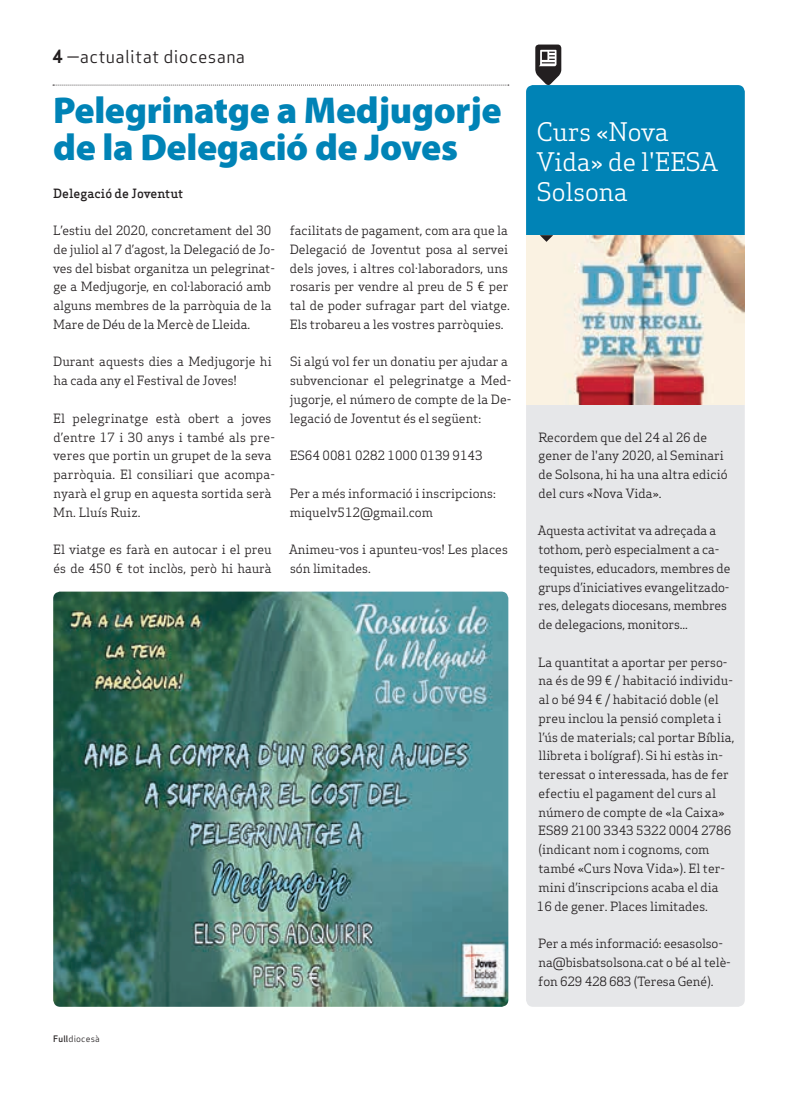
<style>
.page{position:relative;width:798px;height:1099px;background:#fff}
.page>*{position:absolute;margin:0;border:0;box-sizing:border-box;transform-origin:0 0}
.Titulars{font:900 37.5px/37.5px "Myriad Pro";letter-spacing:-.01em;color:#0083b6}
.Subtitol_Secció{font:25px/30px "Apex Serif";color:#fff}
.Capçalera{font:17.5px "Apex Sans Book T";letter-spacing:.02em;color:#231f20}
.Text_General{font:12.5px/18.8px "Apex Serif";color:#231f20}
.Autors{font:500 12.5px "Apex Serif";color:#231f20}
.Data_Peu{font:8.75px "Apex Sans Book T";letter-spacing:.02em;color:#231f20}
.s1{font-family:"Apex Sans Bold T"}
.s2{font-family:"Apex Sans Medium T"}
</style>
<div class="page">
<svg style="left:53px;top:85px;width:455px;height:1px"></svg>
<div style="left:526px;top:85px;width:218px;height:921px;background:#e6e7e9;border-radius:7px"></div>
<div style="left:526px;top:85px;width:218px;height:150px;background:#0083b6"></div>
<img style="left:526px;top:235px;width:218px;height:169px">
<svg style="left:539px;top:235px;width:14px;height:7px"></svg>
<svg style="left:535px;top:45px;width:26px;height:41px"></svg>
<img style="left:53px;top:591px;width:455px;height:415px">
<p class="Capçalera" style="left:52px;top:46px;width:194px"><span class="s1">4</span> —actualitat diocesana</p>
<p class="Titulars" style="left:53px;top:90px;width:450px">Pelegrinatge a Medjugorje de la Delegació de Joves</p>
<p class="Autors" style="left:53px;top:185px;width:132px">Delegació de Joventut</p>
<p class="Text_General" style="left:53px;top:221px;width:223px">L’estiu del 2020, concretament del 30 de juliol al 7 d’agost, la Delegació de Jo&shy;ves del bisbat organitza un pelegrinat&shy;ge a Medjugorje, en col·laboració amb alguns membres de la parròquia de la Mare de Déu de la Mercè de Lleida.</p>
<p class="Text_General" style="left:53px;top:352px;width:220px">Durant aquests dies a Medjugorje hi ha cada any el Festival de Joves!</p>
<p class="Text_General" style="left:53px;top:408px;width:223px">El pelegrinatge està obert a joves d’entre 17 i 30 anys i també als pre&shy;veres que portin un grupet de la seva parròquia. El consiliari que acompa&shy;nyarà el grup en aquesta sortida serà<br>Mn. Lluís Ruiz.</p>
<p class="Text_General" style="left:53px;top:540px;width:220px">El viatge es farà en autocar i el preu és de 450 € tot inclòs, però hi haurà</p>
<p class="Text_General" style="left:289px;top:221px;width:222px">facilitats de pagament, com ara que la Delegació de Joventut posa al servei dels joves, i altres col·laboradors, uns rosaris per vendre al preu de 5 € per tal de poder sufragar part del viatge.<br>Els trobareu a les vostres parròquies.</p>
<p class="Text_General" style="left:289px;top:352px;width:223px">Si algú vol fer un donatiu per ajudar a subvencionar el pelegrinatge a Med&shy;jugorje, el número de compte de la De&shy;legació de Joventut és el següent:</p>
<p class="Text_General" style="left:289px;top:446px;width:194px">ES64 0081 0282 1000 0139 9143</p>
<p class="Text_General" style="left:289px;top:483px;width:207px">Per a més informació i inscripcions:</p>
<p class="Text_General" style="left:290px;top:502px;width:145px">miquelv512@gmail.com</p>
<p class="Text_General" style="left:289px;top:540px;width:220px">Animeu-vos i apunteu-vos! Les places són limitades.</p>
<p class="Data_Peu" style="left:53px;top:1032px;width:48px"><span class="s2">Full</span>diocesà</p>
<p class="Subtitol_Secció" style="left:536px;top:117px;width:183px">Curs «Nova<br>Vida» de l'EESA<br>Solsona</p>
<p class="Text_General" style="left:538px;top:427px;width:191px">Recordem que del 24 al 26 de gener de l'any 2020, al Seminari de Solsona, hi ha una altra edició del curs «Nova Vida».</p>
<p class="Text_General" style="left:537px;top:521px;width:194px">Aquesta activitat va adreçada a tothom, però especialment a ca&shy;tequistes, educadors, membres de grups d’iniciatives evangelitzado&shy;res, delegats diocesans, membres de delegacions, monitors...</p>
<p class="Text_General" style="left:536px;top:652px;width:199px">La quantitat a aportar per perso&shy;na és de 99 € / habitació individu&shy;al o bé 94 € / habitació doble (el preu inclou la pensió completa i l’ús de materials; cal portar Bíblia, llibreta i bolígraf). Si hi estàs in&shy;teressat o interessada, has de fer efectiu el pagament del curs al número de compte de «la Caixa»<br>ES89 2100 3343 5322 0004 2786 (indicant nom i cognoms, com també «Curs Nova Vida»). El ter&shy;mini d’inscripcions acaba el dia<br>16 de gener. Places limitades.</p>
<p class="Text_General" style="left:538px;top:933px;width:194px">Per a més informació: eesasolso&shy;na@bisbatsolsona.cat o bé al telè&shy;fon 629 428 683 (Teresa Gené).</p>
</div>
